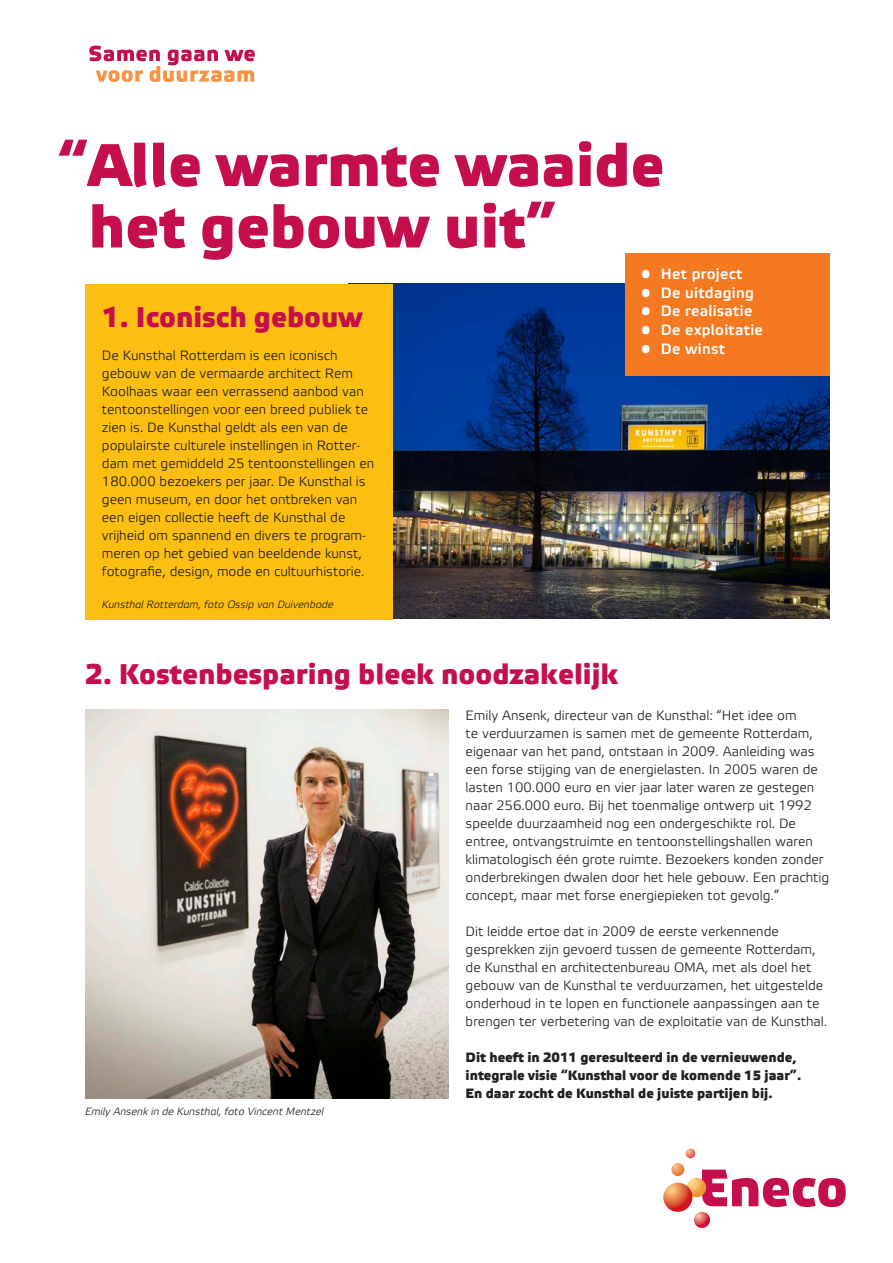
<style>
.page{position:relative;width:893px;height:1263px;background:#fff}
.page>*{position:absolute;margin:0;border:0;box-sizing:border-box;transform-origin:0 0}
.t1{font:700 60px/61.5px "Etelka Medium Pro";color:#c40f4c}
.t2{font:700 28.5px "Etelka Medium Pro";color:#c40f4c}
.Tussenkop{font:700 15px "Etelka Light Pro";letter-spacing:.02em;color:#fff}
.platte_tekst{font:13.5px/18px "Etelka Light Pro";color:#231f20}
.platte_tekst-2{font:700 13.5px/18px "Etelka Medium Pro";color:#231f20}
.t3{font:italic 10.5px "Etelka Light Pro";color:#231f20}
</style>
<div class="page">
<img style="left:348px;top:283px;width:481px;height:336px">
<svg style="left:702px;top:1169px;width:144px;height:38px"></svg>
<svg style="left:687px;top:1178px;width:19px;height:19px"></svg>
<svg style="left:663px;top:1183px;width:29px;height:29px"></svg>
<svg style="left:694px;top:1212px;width:16px;height:16px"></svg>
<svg style="left:671px;top:1148px;width:24px;height:28px"></svg>
<svg style="left:89px;top:46px;width:166px;height:36px"></svg>
<div style="left:85px;top:284px;width:308px;height:335px;background:#fdbe12"></div>
<img style="left:85px;top:710px;width:364px;height:388px">
<div style="left:625px;top:253px;width:204px;height:123px;background:#f47921"></div>
<p class="t1" style="left:89px;top:137px;width:577px;text-indent:-31px">“Alle warmte waaide het gebouw uit”</p>
<p class="t2" style="left:102px;top:301px;width:262px">1. Iconisch gebouw</p>
<p class="platte_tekst" style="left:102px;top:347px;width:274px">De Kunsthal Rotterdam is een iconisch gebouw van de vermaarde architect Rem Koolhaas waar een verrassend aanbod van tentoonstellingen voor een breed publiek te zien is. De Kunsthal geldt als een van de populairste culturele instellingen in Rotter&shy;dam met gemiddeld 25 tentoonstellingen en 180.000 bezoekers per jaar. De Kunsthal is geen museum, en door het ontbreken van een eigen collectie heeft de Kunsthal de vrijheid om spannend en divers te program&shy;meren op het gebied van beeldende kunst, fotografie, design, mode en cultuurhistorie.</p>
<p class="t3" style="left:102px;top:599px;width:233px">Kunsthal Rotterdam, foto Ossip van Duivenbode</p>
<p class="t2" style="left:85px;top:658px;width:535px">2. Kostenbesparing bleek noodzakelijk</p>
<p class="Tussenkop" style="left:641px;top:266px;width:102px">• Het project</p>
<p class="Tussenkop" style="left:641px;top:284px;width:114px">• De uitdaging</p>
<p class="Tussenkop" style="left:641px;top:303px;width:112px">• De realisatie</p>
<p class="Tussenkop" style="left:641px;top:322px;width:123px">• De exploitatie</p>
<p class="Tussenkop" style="left:641px;top:340px;width:85px">• De winst</p>
<p class="t3" style="left:85px;top:1106px;width:240px">Emily Ansenk in de Kunsthal, foto Vincent Mentzel</p>
<p class="platte_tekst" style="left:466px;top:707px;width:365px">Emily Ansenk, directeur van de Kunsthal: “Het idee om<br>te verduurzamen is samen met de gemeente Rotterdam, eigenaar van het pand, ontstaan in 2009. Aanleiding was een forse stijging van de energielasten. In 2005 waren de lasten 100.000 euro en vier jaar later waren ze gestegen naar 256.000 euro. Bij het toenmalige ontwerp uit 1992 speelde duurzaamheid nog een ondergeschikte rol. De entree, ontvangstruimte en tentoonstellingshallen waren klimatologisch één grote ruimte. Bezoekers konden zonder onderbrekingen dwalen door het hele gebouw. Een prachtig concept, maar met forse energiepieken tot gevolg.”</p>
<p class="platte_tekst" style="left:466px;top:923px;width:363px">Dit leidde ertoe dat in 2009 de eerste verkennende gesprekken zijn gevoerd tussen de gemeente Rotterdam, de Kunsthal en architectenbureau OMA, met als doel het gebouw van de Kunsthal te verduurzamen, het uitgestelde onderhoud in te lopen en functionele aanpassingen aan te brengen ter verbetering van de exploitatie van de Kunsthal.</p>
<p class="platte_tekst-2" style="left:466px;top:1049px;width:337px">Dit heeft in 2011 geresulteerd in de vernieuwende, integrale visie “Kunsthal voor de komende 15 jaar”.<br>En daar zocht de Kunsthal de juiste partijen bij.</p>
</div>
